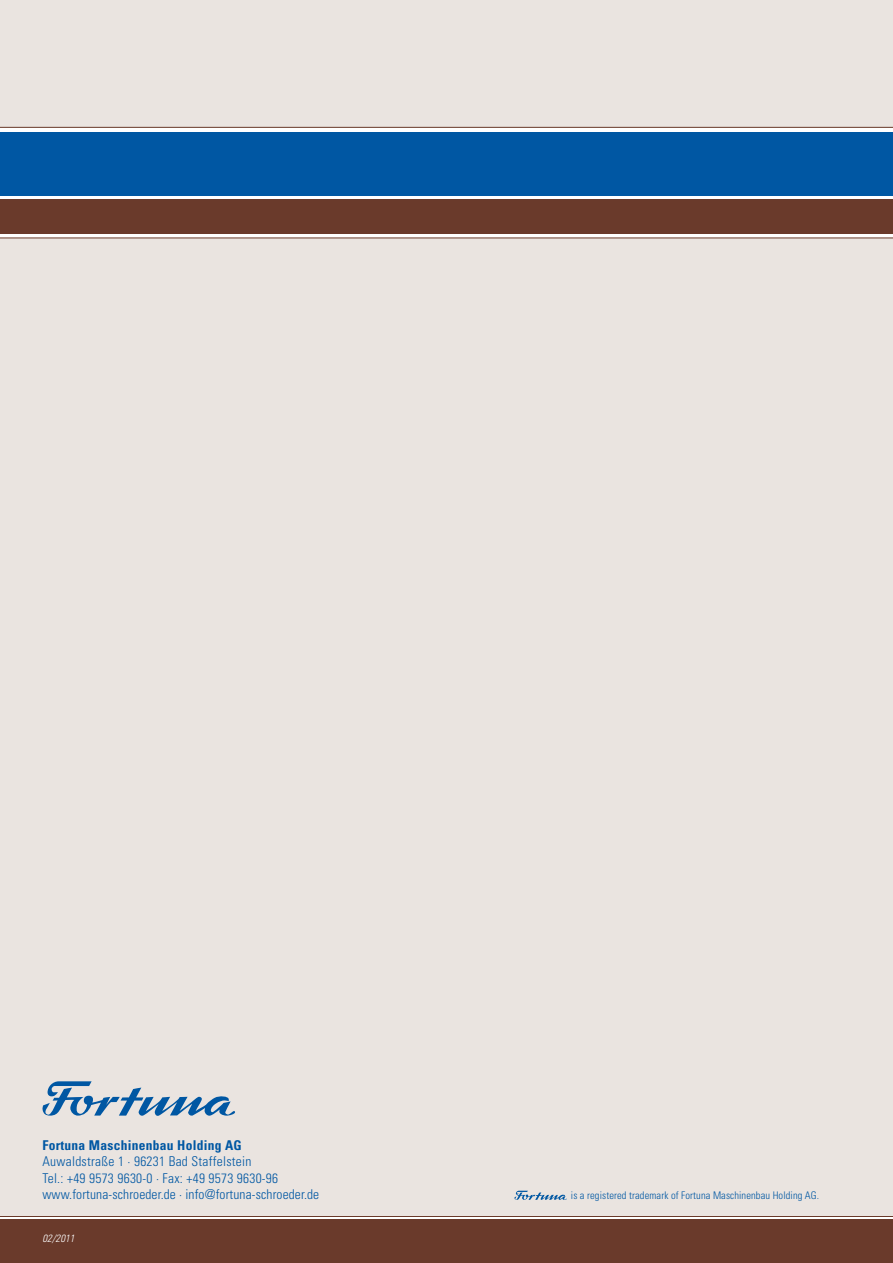
<style>
.page{position:relative;width:893px;height:1263px;background:#fff}
.page>*{position:absolute;margin:0;border:0;box-sizing:border-box;transform-origin:0 0}
.t1{font:300 condensed 13.5px/16.5px "Univers LT Std";letter-spacing:.02em;color:#0057a3}
.t2{font:700 condensed 13.5px "Univers LT Std";letter-spacing:.02em;color:#0057a3}
.t3{font:300 condensed 10.5px "Univers LT Std";letter-spacing:.01em;color:#0057a3}
.t4{font:italic 300 condensed 10.5px "Univers LT Std";letter-spacing:.01em;color:#fff}
</style>
<div class="page">
<div style="left:0;top:238px;width:893px;height:978px;background:#eae4e0"></div>
<div style="left:0;top:1219px;width:893px;height:44px;background:#6a3a2b"></div>
<hr style="left:0;top:1216px;width:893px;height:1px;background:#6a3a2b">
<svg style="left:42px;top:1081px;width:193px;height:35px"></svg>
<div style="left:0;top:200px;width:893px;height:34px;background:#6a3a2b"></div>
<div style="left:0;top:132px;width:893px;height:64px;background:#0057a3"></div>
<div style="left:0;top:0;width:893px;height:127px;background:#eae4e0"></div>
<hr style="left:0;top:238px;width:893px;height:1px;background:#6a3a2b">
<hr style="left:0;top:127px;width:893px;height:1px;background:#6a3a2b">
<svg style="left:514px;top:1191px;width:53px;height:9px"></svg>
<p class="t2" style="left:43px;top:1136px;width:201px">Fortuna Maschinenbau Holding AG</p>
<p class="t1" style="left:43px;top:1153px;width:278px">Auwaldstraße 1 · 96231 Bad Staffelstein<br>Tel.: +49 9573 9630-0 · Fax: +49 9573 9630-96 www.fortuna-schroeder.de · info@fortuna-schroeder.de</p>
<p class="t4" style="left:43px;top:1232px;width:34px">02/2011</p>
<p class="t3" style="left:571px;top:1189px;width:250px">is a registered trademark of Fortuna Maschinenbau Holding AG.</p>
</div>
